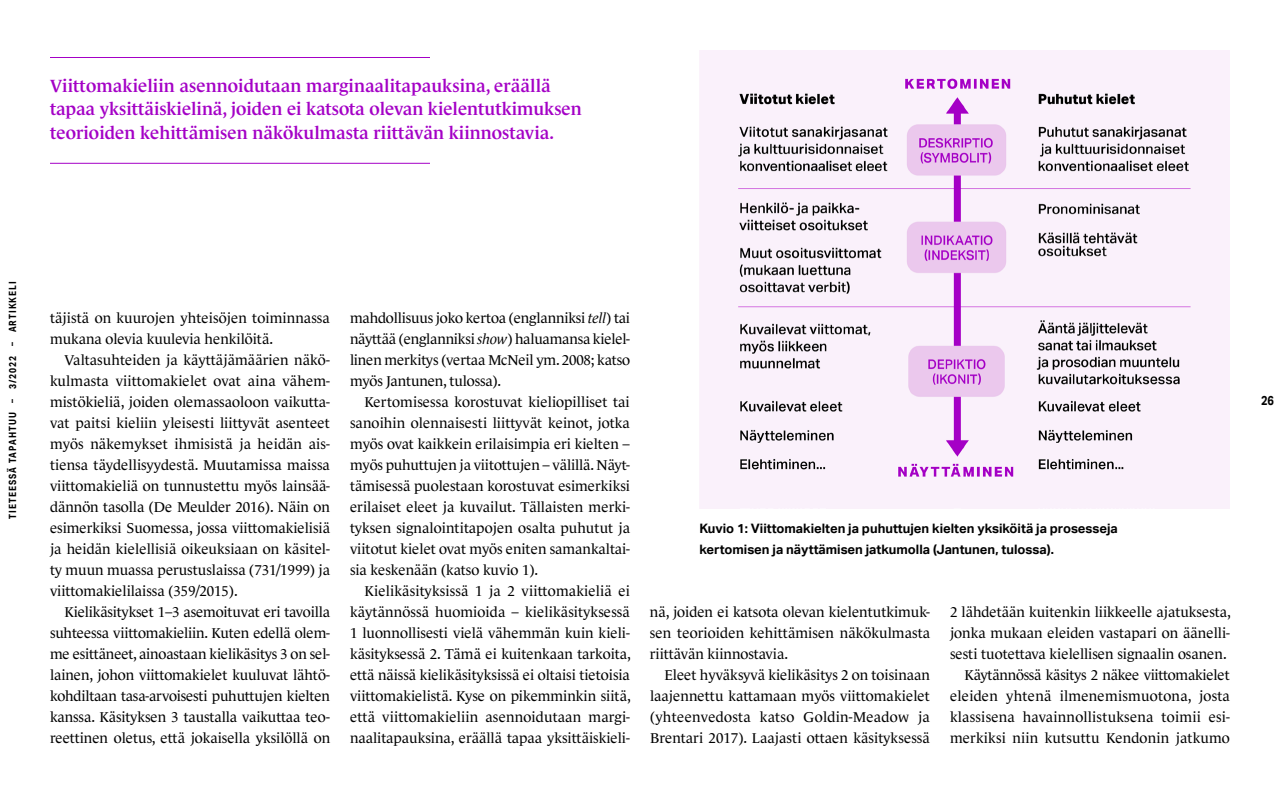
<style>
.page{position:relative;width:1280px;height:800px;background:#fff}
.page>*{position:absolute;margin:0;border:0;box-sizing:border-box;transform-origin:0 0}
.t1{font:600 18px/23.4px "Le Monde Journal Std";letter-spacing:.005em;color:#a400c6}
.Artikkeli_-_L{font:14.5px/21px "Le Monde Journal Std";color:#000;text-align:justify}
.Artikkeli_-_L1{font:14.5px/21px "Le Monde Journal Std";letter-spacing:.005em;color:#000}
.Artikkeli_-_kuvateks{font:700 13px/21px "Aktiv Grotesk";color:#000}
.t2{font:700 13px "Aktiv Grotesk Cd";color:#000}
.t3{font:700 10px "Aktiv Grotesk Cd";letter-spacing:.1em;color:#000}
.s1{font-style:italic}
</style>
<div class="page">
<img style="left:699px;top:50px;width:531px;height:458px">
<hr style="left:50px;top:57px;width:380px;height:1px;background:#a400c6">
<hr style="left:50px;top:163px;width:380px;height:1px;background:#a400c6">
<p class="t1" style="left:50px;top:74px;width:533px">Viittomakieliin asennoidutaan marginaalitapauksina, eräällä tapaa yksittäiskielinä, joiden ei katsota olevan kielentutkimuksen teorioiden kehittämisen näkökulmasta riittävän kiinnostavia.</p>
<p class="t3" style="left:6px;top:519px;width:239px;rotate:-90deg">TIETEESSÄ TAPAHTUU – 3/2022 – ARTIKKELI</p>
<p class="Artikkeli_-_L1" style="left:50px;top:307px;width:281px">täjistä on kuurojen yhteisöjen toiminnassa mukana olevia kuulevia henkilöitä.</p>
<p class="Artikkeli_-_L" style="left:50px;top:349px;width:282px;text-indent:14px">Valtasuhteiden ja käyttäjämäärien näkö&shy;kulmasta viittomakielet ovat aina vähem&shy;mistökieliä, joiden olemassaoloon vaikutta&shy;vat paitsi kieliin yleisesti liittyvät asenteet myös näkemykset ihmisistä ja heidän ais&shy;tiensa täydellisyydestä. Muutamissa maissa viittomakieliä on tunnustettu myös lainsää&shy;dännön tasolla (De Meulder 2016). Näin on esimerkiksi Suomessa, jossa viittomakielisiä ja heidän kielellisiä oikeuksiaan on käsitel&shy;ty muun muassa perustuslaissa (731/1999) ja viittomakielilaissa (359/2015).</p>
<p class="Artikkeli_-_L" style="left:50px;top:601px;width:282px;text-indent:14px">Kielikäsitykset 1–3 asemoituvat eri tavoilla suhteessa viittomakieliin. Kuten edellä olem&shy;me esittäneet, ainoastaan kielikäsitys 3 on sel&shy;lainen, johon viittomakielet kuuluvat lähtö&shy;kohdiltaan tasa-arvoisesti puhuttujen kielten kanssa. Käsityksen 3 taustalla vaikuttaa teo&shy;reettinen oletus, että jokaisella yksilöllä on</p>
<p class="Artikkeli_-_L" style="left:350px;top:307px;width:282px">mahdollisuus joko kertoa (englanniksi <span class="s1">tell</span>) tai</p>
<p class="Artikkeli_-_L" style="left:350px;top:328px;width:281px">näyttää (englanniksi <span class="s1">show</span>) haluamansa kielel-</p>
<p class="Artikkeli_-_L" style="left:350px;top:349px;width:281px">linen merkitys (vertaa McNeil ym. 2008; katso</p>
<p class="Artikkeli_-_L" style="left:350px;top:370px;width:153px">myös Jantunen, tulossa).</p>
<p class="Artikkeli_-_L" style="left:365px;top:391px;width:267px">Kertomisessa korostuvat kieliopilliset tai</p>
<p class="Artikkeli_-_L" style="left:350px;top:412px;width:281px">sanoihin olennaisesti liittyvät keinot, jotka</p>
<p class="Artikkeli_-_L" style="left:350px;top:433px;width:281px">myös ovat kaikkein erilaisimpia eri kielten –</p>
<p class="Artikkeli_-_L" style="left:350px;top:454px;width:281px">myös puhuttujen ja viitottujen – välillä. Näyt-</p>
<p class="Artikkeli_-_L" style="left:350px;top:475px;width:282px">tämisessä puolestaan korostuvat esimerkiksi</p>
<p class="Artikkeli_-_L" style="left:350px;top:496px;width:281px">erilaiset eleet ja kuvailut. Tällaisten merki-</p>
<p class="Artikkeli_-_L" style="left:350px;top:517px;width:282px">tyksen signalointitapojen osalta puhutut ja</p>
<p class="Artikkeli_-_L" style="left:350px;top:538px;width:281px">viitotut kielet ovat myös eniten samankaltai-</p>
<p class="Artikkeli_-_L" style="left:350px;top:559px;width:190px">sia keskenään (katso kuvio 1).</p>
<p class="Artikkeli_-_L" style="left:350px;top:580px;width:282px;text-indent:15px">Kielikäsityksissä 1 ja 2 viittomakieliä ei käytännössä huomioida – kielikäsityksessä 1 luonnollisesti vielä vähemmän kuin kieli&shy;käsityksessä 2. Tämä ei kuitenkaan tarkoita, että näissä kielikäsityksissä ei oltaisi tietoisia viittomakielistä. Kyse on pikemminkin siitä, että viittomakieliin asennoidutaan margi&shy;naalitapauksina, eräällä tapaa yksittäiskieli-</p>
<p class="Artikkeli_-_kuvateks" style="left:699px;top:518px;width:420px">Kuvio 1: Viittomakielten ja puhuttujen kielten yksiköitä ja prosesseja kertomisen ja näyttämisen jatkumolla (Jantunen, tulossa).</p>
<p class="Artikkeli_-_L" style="left:650px;top:601px;width:282px">nä, joiden ei katsota olevan kielentutkimuk&shy;sen teorioiden kehittämisen näkökulmasta riittävän kiinnostavia.</p>
<p class="Artikkeli_-_L" style="left:650px;top:664px;width:281px;text-indent:14px">Eleet hyväksyvä kielikäsitys 2 on toisinaan laajennettu kattamaan myös viittomakielet (yhteenvedosta katso Goldin-Meadow ja Brentari 2017). Laajasti ottaen käsityksessä</p>
<p class="Artikkeli_-_L" style="left:950px;top:601px;width:282px">2 lähdetään kuitenkin liikkeelle ajatuksesta, jonka mukaan eleiden vastapari on äänelli&shy;sesti tuotettava kielellisen signaalin osanen.</p>
<p class="Artikkeli_-_L" style="left:950px;top:664px;width:281px;text-indent:14px">Käytännössä käsitys 2 näkee viittomakielet eleiden yhtenä ilmenemismuotona, josta klassisena havainnollistuksena toimii esi&shy;merkiksi niin kutsuttu Kendonin jatkumo</p>
<p class="t2" style="left:1261px;top:392px;width:14px">26</p>
</div>
